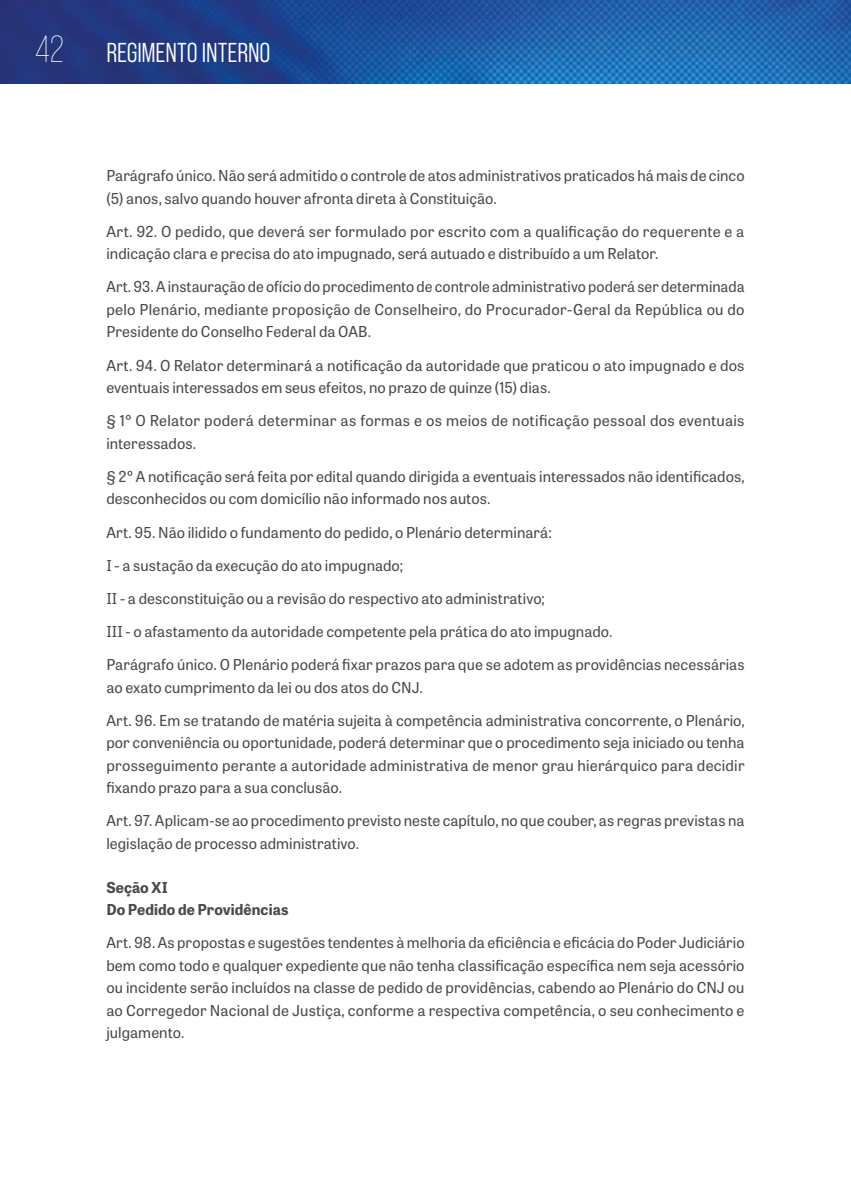
<style>
.page{position:relative;width:851px;height:1191px;background:#fff}
.page>*{position:absolute;margin:0;border:0;box-sizing:border-box;transform-origin:0 0}
.t1{font:27.3px "Bebas Neue Pro Middle";color:#fff}
.t2{font:15px/22.5px "Tablet Gothic";letter-spacing:.005em;color:#4a4a49}
.t3{font:700 15px/22.5px "Tablet Gothic";letter-spacing:.005em;color:#4a4a49}
.s1{font-family:"Bebas Neue Pro";font-weight:300;font-size:37.5px}
</style>
<div class="page">
<img style="left:0;top:0;width:850px;height:84px">
<h1 class="t1" style="left:35px;top:37px;width:237px"><span class="s1">42</span> REGIMENTO INTERNO</h1>
<p class="t2" style="left:106px;top:164px;width:639px">Parágrafo único. Não será admitido o controle de atos administrativos praticados há mais de cinco (5) anos, salvo quando houver afronta direta à Constituição.</p>
<p class="t2" style="left:106px;top:219px;width:639px">Art. 92. O pedido, que deverá ser formulado por escrito com a qualificação do requerente e a indicação clara e precisa do ato impugnado, será autuado e distribuído a um Relator.</p>
<p class="t2" style="left:106px;top:275px;width:639px;text-align:justify">Art. 93. A instauração de ofício do procedimento de controle administrativo poderá ser determinada pelo Plenário, mediante proposição de Conselheiro, do Procurador-Geral da República ou do Presidente do Conselho Federal da OAB.</p>
<p class="t2" style="left:106px;top:353px;width:639px">Art. 94. O Relator determinará a notificação da autoridade que praticou o ato impugnado e dos eventuais interessados em seus efeitos, no prazo de quinze (15) dias.</p>
<p class="t2" style="left:106px;top:409px;width:639px">§ 1º O Relator poderá determinar as formas e os meios de notificação pessoal dos eventuais interessados.</p>
<p class="t2" style="left:106px;top:464px;width:639px">§ 2º A notificação será feita por edital quando dirigida a eventuais interessados não identificados, desconhecidos ou com domicílio não informado nos autos.</p>
<p class="t2" style="left:106px;top:520px;width:447px">Art. 95. Não ilidido o fundamento do pedido, o Plenário determinará:</p>
<p class="t2" style="left:106px;top:553px;width:298px">I - a sustação da execução do ato impugnado;</p>
<p class="t2" style="left:106px;top:586px;width:439px">II - a desconstituição ou a revisão do respectivo ato administrativo;</p>
<p class="t2" style="left:106px;top:619px;width:507px">III - o afastamento da autoridade competente pela prática do ato impugnado.</p>
<p class="t2" style="left:106px;top:653px;width:639px">Parágrafo único. O Plenário poderá fixar prazos para que se adotem as providências necessárias ao exato cumprimento da lei ou dos atos do CNJ.</p>
<p class="t2" style="left:106px;top:708px;width:639px;text-align:justify">Art. 96. Em se tratando de matéria sujeita à competência administrativa concorrente, o Plenário, por conveniência ou oportunidade, poderá determinar que o procedimento seja iniciado ou tenha prosseguimento perante a autoridade administrativa de menor grau hierárquico para decidir fixando prazo para a sua conclusão.</p>
<p class="t2" style="left:106px;top:809px;width:639px">Art. 97. Aplicam-se ao procedimento previsto neste capítulo, no que couber, as regras previstas na legislação de processo administrativo.</p>
<p class="t3" style="left:106px;top:875px;width:184px">Seção XI<br>Do Pedido de Providências</p>
<p class="t2" style="left:106px;top:931px;width:639px;text-align:justify">Art. 98. As propostas e sugestões tendentes à melhoria da eficiência e eficácia do Poder Judiciário bem como todo e qualquer expediente que não tenha classificação específica nem seja acessório ou incidente serão incluídos na classe de pedido de providências, cabendo ao Plenário do CNJ ou ao Corregedor Nacional de Justiça, conforme a respectiva competência, o seu conhecimento e julgamento.</p>
</div>
